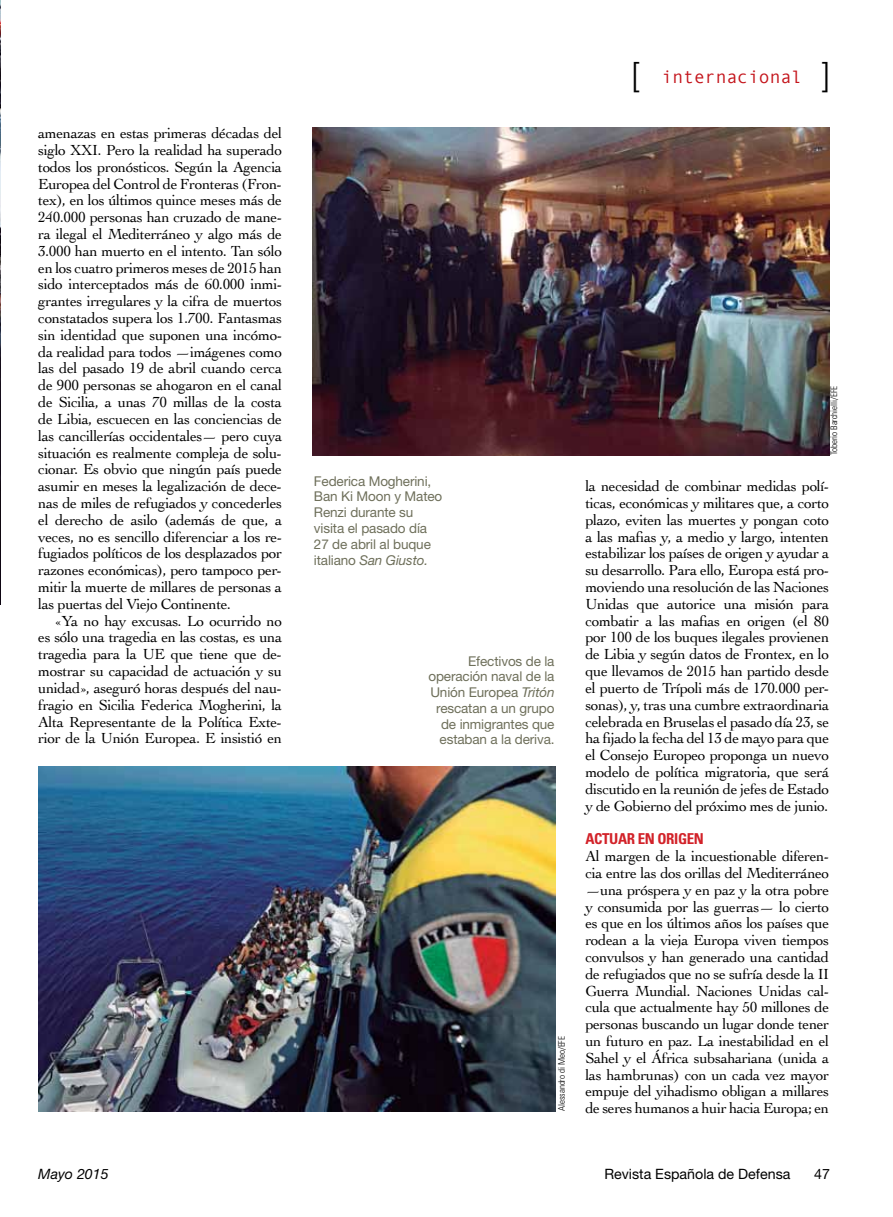
<style>
.page{position:relative;width:893px;height:1217px;background:#fff}
.page>*{position:absolute;margin:0;border:0;box-sizing:border-box;transform-origin:0 0}
.t1{font:18px "Monotypecom";color:#c4141b}
.t2{font:15.3px/16.8px "Cochin";letter-spacing:-.025em;color:#000;text-align:justify}
.t3{font:700 condensed 15px "Univers";letter-spacing:-.025em;color:#d22229}
.t4{font:14.25px "Helvetica Neue";color:#000}
.t5{font:italic 14.25px "Helvetica Neue";color:#000}
.t6{font:13.5px/15.8px "Helvetica Neue";letter-spacing:-.01em;color:#6e6f5a;text-align:right}
.t7{font:300 condensed 9px "Univers";letter-spacing:-.005em;color:#000}
.s1{font-family:"Helvetica Neue";font-weight:300;font-size:33px;color:#000}
.s2{font-style:italic}
</style>
<div class="page">
<img style="left:0;top:0;width:1px;height:604px">
<img style="left:313px;top:127px;width:516px;height:328px">
<img style="left:38px;top:766px;width:518px;height:344px">
<p class="t2" style="left:38px;top:124px;width:245px">amenazas en estas primeras décadas del siglo XXI. Pero la realidad ha superado todos los pronósticos. Según la Agencia Europea del Control de Fronteras (Fron&shy;tex), en los últimos quince meses más de 240.000 personas han cruzado de mane&shy;ra ilegal el Mediterráneo y algo más de 3.000 han muerto en el intento. Tan sólo en los cuatro primeros meses de 2015 han sido interceptados más de 60.000 inmi&shy;grantes irregulares y la cifra de muertos constatados supera los 1.700. Fantasmas sin identidad que suponen una incómo&shy;da realidad para todos —imágenes como las del pasado 19 de abril cuando cerca de 900 personas se ahogaron en el canal de Sicilia, a unas 70 millas de la costa de Libia, escuecen en las conciencias de las cancillerías occidentales— pero cuya situación es realmente compleja de solu&shy;cionar. Es obvio que ningún país puede asumir en meses la legalización de dece&shy;nas de miles de refugiados y concederles el derecho de asilo (además de que, a veces, no es sencillo diferenciar a los re&shy;fugiados políticos de los desplazados por razones económicas), pero tampoco per&shy;mitir la muerte de millares de personas a las puertas del Viejo Continente.</p>
<p class="t2" style="left:38px;top:611px;width:245px;text-indent:17px">«Ya no hay excusas. Lo ocurrido no es sólo una tragedia en las costas, es una tragedia para la UE que tiene que de&shy;mostrar su capacidad de actuación y su unidad», aseguró horas después del nau&shy;fragio en Sicilia Federica Mogherini, la Alta Representante de la Política Exte&shy;rior de la Unión Europea. E insistió en</p>
<p class="t1" style="left:631px;top:66px;width:200px"><span class="s1">[</span> internacional <span class="s1">]</span></p>
<p class="t6" style="left:314px;top:472px;width:130px;text-align:left">Federica Mogherini,<br>Ban Ki Moon y Mateo<br>Renzi durante su visita el pasado día<br>27 de abril al buque italiano <span class="s2">San Giusto.</span></p>
<p class="t6" style="left:428px;top:652px;width:128px">Efectivos de la operación naval de la<br>Unión Europea <span class="s2">Tritón </span>rescatan a un grupo de inmigrantes que estaban a la deriva.</p>
<p class="t7" style="left:556px;top:1110px;width:77px;rotate:-90deg">Alessandro di Meo/EFE</p>
<p class="t7" style="left:829px;top:455px;width:71px;rotate:-90deg">Toberio Barchielli/EFE</p>
<p class="t2" style="left:585px;top:477px;width:245px">la necesidad de combinar medidas polí&shy;ticas, económicas y militares que, a corto plazo, eviten las muertes y pongan coto a las mafias y, a medio y largo, intenten estabilizar los países de origen y ayudar a su desarrollo. Para ello, Europa está pro&shy;moviendo una resolución de las Naciones Unidas que autorice una misión para combatir a las mafias en origen (el 80 por 100 de los buques ilegales provienen de Libia y según datos de Frontex, en lo que llevamos de 2015 han partido desde el puerto de Trípoli más de 170.000 per&shy;sonas), y, tras una cumbre extraordinaria celebrada en Bruselas el pasado día 23, se ha fijado la fecha del 13 de mayo para que el Consejo Europeo proponga un nuevo modelo de política migratoria, que será discutido en la reunión de jefes de Estado y de Gobierno del próximo mes de junio.</p>
<p class="t3" style="left:585px;top:829px;width:120px">ACTUAR EN ORIGEN</p>
<p class="t2" style="left:585px;top:846px;width:245px">Al margen de la incuestionable diferen&shy;cia entre las dos orillas del Mediterráneo —una próspera y en paz y la otra pobre y consumida por las guerras— lo cierto es que en los últimos años los países que rodean a la vieja Europa viven tiempos convulsos y han generado una cantidad de refugiados que no se sufría desde la II Guerra Mundial. Naciones Unidas cal&shy;cula que actualmente hay 50 millones de personas buscando un lugar donde tener un futuro en paz. La inestabilidad en el Sahel y el África subsahariana (unida a las hambrunas) con un cada vez mayor empuje del yihadismo obligan a millares de seres humanos a huir hacia Europa; en</p>
<p class="t5" style="left:38px;top:1164px;width:72px">Mayo 2015</p>
<p class="t4" style="left:604px;top:1164px;width:188px">Revista Española de Defensa</p>
<p class="t4" style="left:814px;top:1164px;width:17px">47</p>
</div>
